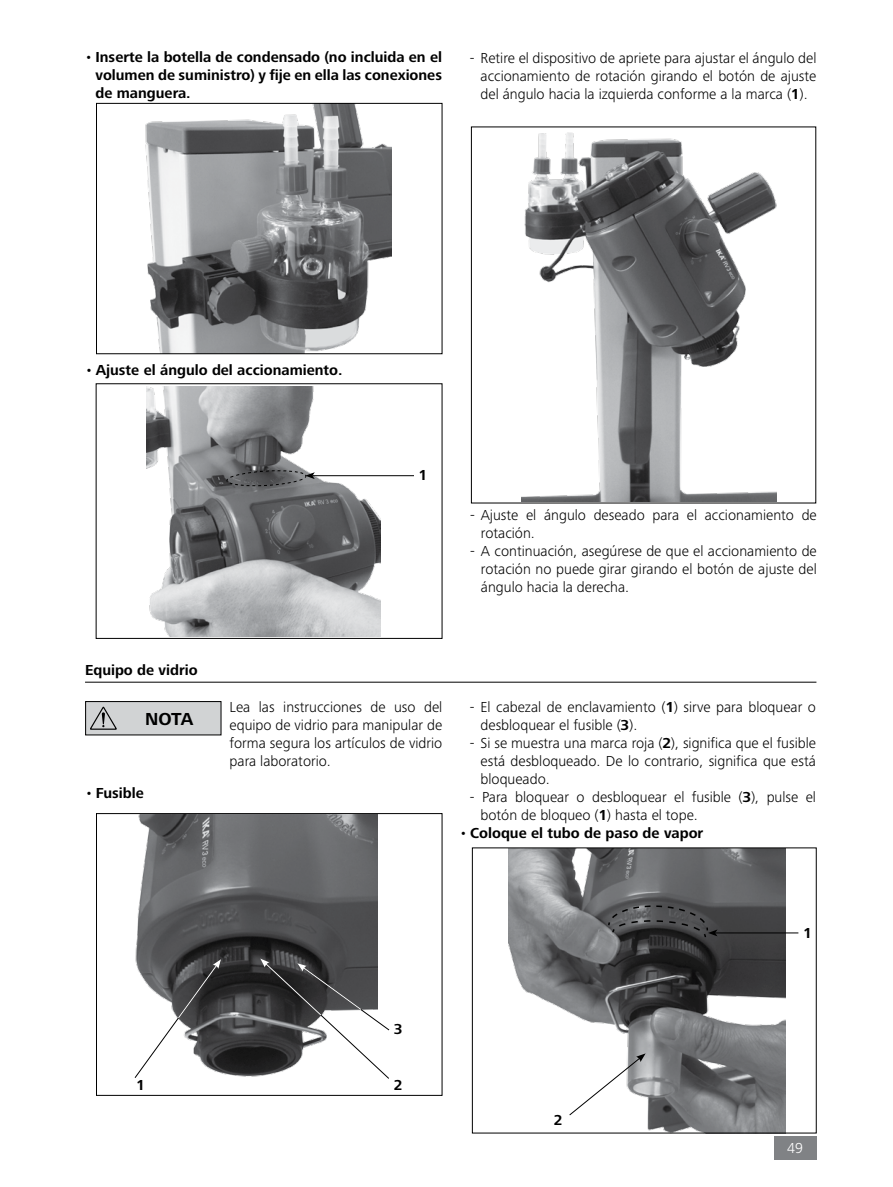
<style>
.page{position:relative;width:893px;height:1187px;background:#fff}
.page>*{position:absolute;margin:0;border:0;box-sizing:border-box;transform-origin:0 0}
.t1{font:700 18px "Frutiger Next IKA";color:#000}
.t2{font:300 15px/18px "Frutiger Next IKA";color:#000;text-align:justify}
.t3{font:700 15px/18px "Frutiger Next IKA";color:#000;text-align:justify}
.t4{font:300 15px "Frutiger Next IKA";color:#fff}
.s1{font-weight:300}
.s2{font-weight:700}
</style>
<div class="page">
<div style="left:774px;top:1135px;width:42px;height:24px;background:#808285"></div>
<img style="left:508px;top:849px;width:278px;height:282px">
<div style="left:472px;top:847px;width:344px;height:286px;border:1px solid #000"></div>
<hr style="left:85px;top:682px;width:731px;height:1px;background:#000">
<div style="left:86px;top:701px;width:135px;height:34px;background:#d1d3d4"></div>
<div style="left:85px;top:701px;width:136px;height:34px;border:1px solid #000"></div>
<svg style="left:90px;top:706px;width:27px;height:24px"></svg>
<svg style="left:569px;top:1053px;width:77px;height:62px"></svg>
<img style="left:145px;top:105px;width:247px;height:247px">
<div style="left:96px;top:103px;width:346px;height:251px;border:1px solid #000"></div>
<img style="left:521px;top:132px;width:255px;height:369px">
<img style="left:146px;top:386px;width:235px;height:250px">
<hr style="left:312px;top:475px;width:102px;height:1px;background:#000">
<svg style="left:225px;top:468px;width:90px;height:20px;background:#666769"></svg>
<hr style="left:715px;top:932px;width:83px;height:1px;background:#000">
<svg style="left:607px;top:904px;width:110px;height:34px;background:#48494b"></svg>
<div style="left:96px;top:813px;width:346px;height:282px;border:1px solid #000"></div>
<img style="left:130px;top:814px;width:248px;height:263px">
<svg style="left:260px;top:958px;width:130px;height:121px"></svg>
<svg style="left:134px;top:958px;width:87px;height:120px"></svg>
<p class="t3" style="left:95px;top:48px;width:348px;text-indent:-11px"><span class="s1">•</span> Inserte la botella de condensado (no incluida en el volumen de suministro) y fije en ella las conexiones de manguera.</p>
<p class="t2" style="left:480px;top:49px;width:337px;text-indent:-11px">- Retire el dispositivo de apriete para ajustar el ángulo del accionamiento de rotación girando el botón de ajuste del ángulo hacia la izquierda conforme a la marca (<span class="s2">1</span>).</p>
<p class="t3" style="left:85px;top:362px;width:259px"><span class="s1">•</span> Ajuste el ángulo del accionamiento.</p>
<p class="t3" style="left:85px;top:661px;width:114px">Equipo de vidrio</p>
<p class="t3" style="left:418px;top:466px;width:10px">1</p>
<p class="t2" style="left:481px;top:506px;width:337px;text-indent:-11px">- Ajuste el ángulo deseado para el accionamiento de rotación.</p>
<p class="t2" style="left:481px;top:542px;width:337px;text-indent:-11px">- A continuación, asegúrese de que el accionamiento de rotación no puede girar girando el botón de ajuste del ángulo hacia la derecha.</p>
<p class="t1" style="left:145px;top:708px;width:50px">NOTA</p>
<p class="t3" style="left:85px;top:784px;width:60px"><span class="s1">•</span> Fusible</p>
<p class="t2" style="left:230px;top:698px;width:214px">Lea las instrucciones de uso del equipo de vidrio para manipular de forma segura los artículos de vidrio para laboratorio.</p>
<p class="t2" style="left:481px;top:698px;width:337px;text-indent:-11px">- El cabezal de enclavamiento (<span class="s2">1</span>) sirve para bloquear o desbloquear el fusible (<span class="s2">3</span>).</p>
<p class="t2" style="left:481px;top:734px;width:337px;text-indent:-11px">- Si se muestra una marca roja (<span class="s2">2</span>), significa que el fusible está desbloqueado. De lo contrario, significa que está bloqueado.</p>
<p class="t2" style="left:481px;top:788px;width:337px;text-indent:-11px">- Para bloquear o desbloquear el fusible (<span class="s2">3</span>), pulse el botón de bloqueo (<span class="s2">1</span>) hasta el tope.</p>
<p class="t3" style="left:460px;top:824px;width:245px"><span class="s1">•</span> Coloque el tubo de paso de vapor</p>
<p class="t3" style="left:394px;top:1019px;width:10px">3</p>
<p class="t3" style="left:803px;top:924px;width:10px">1</p>
<p class="t3" style="left:136px;top:1076px;width:10px">1</p>
<p class="t3" style="left:394px;top:1075px;width:10px">2</p>
<p class="t3" style="left:554px;top:1111px;width:10px">2</p>
<p class="t4" style="left:787px;top:1139px;width:17px">49</p>
</div>
